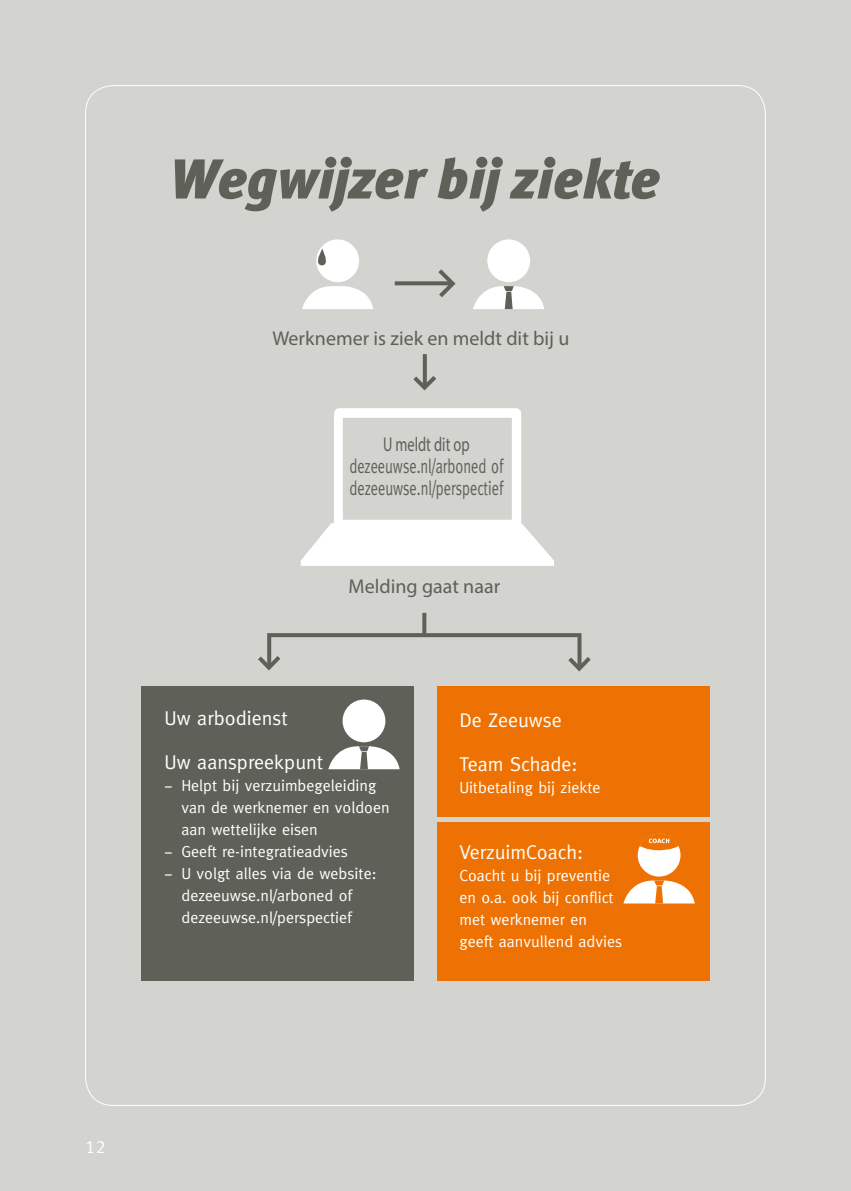
<style>
.page{position:relative;width:851px;height:1191px;background:#fff}
.page>*{position:absolute;margin:0;border:0;box-sizing:border-box;transform-origin:0 0}
.t1{font:italic 900 56px "Meta OT";color:#5f6058}
.t2{font:20px "Meta";color:#fff}
.t3{font:20px/22px "Meta";color:#5f6058;scale:.72 1}
.t4{font:20px "Meta Normal";color:#5f6058}
.t5{font:20px "Meta Normal";color:#5f6058;scale:.72 1}
.t6{font:18px "Meta OT Norm";color:#fff}
.t7{font:16px/22px "Meta";color:#fff}
</style>
<div class="page">
<div style="left:0;top:0;width:850px;height:1191px;background:#d3d3cf"></div>
<div style="left:437px;top:686px;width:272px;height:130px;background:#ee7203"></div>
<div style="left:437px;top:822px;width:272px;height:159px;background:#ee7203"></div>
<div style="left:142px;top:686px;width:272px;height:295px;background:#5f6058"></div>
<div style="left:316px;top:239px;width:43px;height:43px;background:#fff;border-radius:50%"></div>
<svg style="left:302px;top:286px;width:71px;height:23px"></svg>
<svg style="left:316px;top:248px;width:10px;height:17px"></svg>
<svg style="left:394px;top:281px;width:40px;height:4px"></svg>
<svg style="left:434px;top:269px;width:22px;height:28px"></svg>
<svg style="left:423px;top:354px;width:4px;height:18px"></svg>
<svg style="left:413px;top:372px;width:23px;height:19px"></svg>
<div style="left:267px;top:633px;width:314px;height:34px;border:4px solid #5f6058"></div>
<svg style="left:258px;top:651px;width:26px;height:20px"></svg>
<svg style="left:564px;top:652px;width:27px;height:20px"></svg>
<div style="left:487px;top:239px;width:43px;height:43px;background:#fff;border-radius:50%"></div>
<svg style="left:473px;top:286px;width:71px;height:23px"></svg>
<div style="left:342px;top:699px;width:43px;height:43px;background:#fff;border-radius:50%"></div>
<svg style="left:328px;top:746px;width:71px;height:23px"></svg>
<svg style="left:300px;top:408px;width:254px;height:158px"></svg>
<svg style="left:422px;top:613px;width:4px;height:23px"></svg>
<div style="left:637px;top:833px;width:43px;height:43px;background:#fff;border-radius:50%"></div>
<svg style="left:623px;top:880px;width:71px;height:23px"></svg>
<svg style="left:639px;top:833px;width:39px;height:17px"></svg>
<h1 class="t1" style="left:170px;top:145px;width:491px">Wegwijzer bij ziekte</h1>
<p class="t4" style="left:272px;top:325px;width:298px">Werknemer is ziek en meldt dit bij u</p>
<p class="t5" style="left:383px;top:432px;width:122px">U meldt dit op</p>
<p class="t3" style="left:349px;top:455px;width:215px">dezeeuwse.nl/arboned of dezeeuwse.nl/perspectief</p>
<p class="t4" style="left:348px;top:573px;width:153px">Melding gaat naar</p>
<p class="t2" style="left:164px;top:706px;width:125px">Uw arbodienst</p>
<p class="t2" style="left:164px;top:750px;width:160px">Uw aanspreekpunt</p>
<p class="t7" style="left:164px;top:774px;width:213px">− Helpt bij verzuimbegeleiding</p>
<p class="t7" style="left:181px;top:796px;width:209px">van de werknemer en voldoen</p>
<p class="t7" style="left:181px;top:818px;width:138px">aan wettelijke eisen</p>
<p class="t7" style="left:164px;top:840px;width:185px">− Geeft re-integratieadvies</p>
<p class="t7" style="left:164px;top:862px;width:213px">− U volgt alles via de website:</p>
<p class="t7" style="left:181px;top:884px;width:172px">dezeeuwse.nl/arboned of</p>
<p class="t7" style="left:181px;top:906px;width:172px">dezeeuwse.nl/perspectief</p>
<p class="t2" style="left:459px;top:708px;width:104px">De Zeeuwse</p>
<p class="t2" style="left:459px;top:752px;width:120px">Team Schade:</p>
<p class="t7" style="left:459px;top:776px;width:142px">Uitbetaling bij ziekte</p>
<p class="t2" style="left:459px;top:840px;width:125px">VerzuimCoach:</p>
<p class="t7" style="left:459px;top:864px;width:164px">Coacht u bij preventie en o.a. ook bij conflict met werknemer en geeft aanvullend advies</p>
<p class="t6" style="left:85px;top:1135px;width:22px">12</p>
</div>
